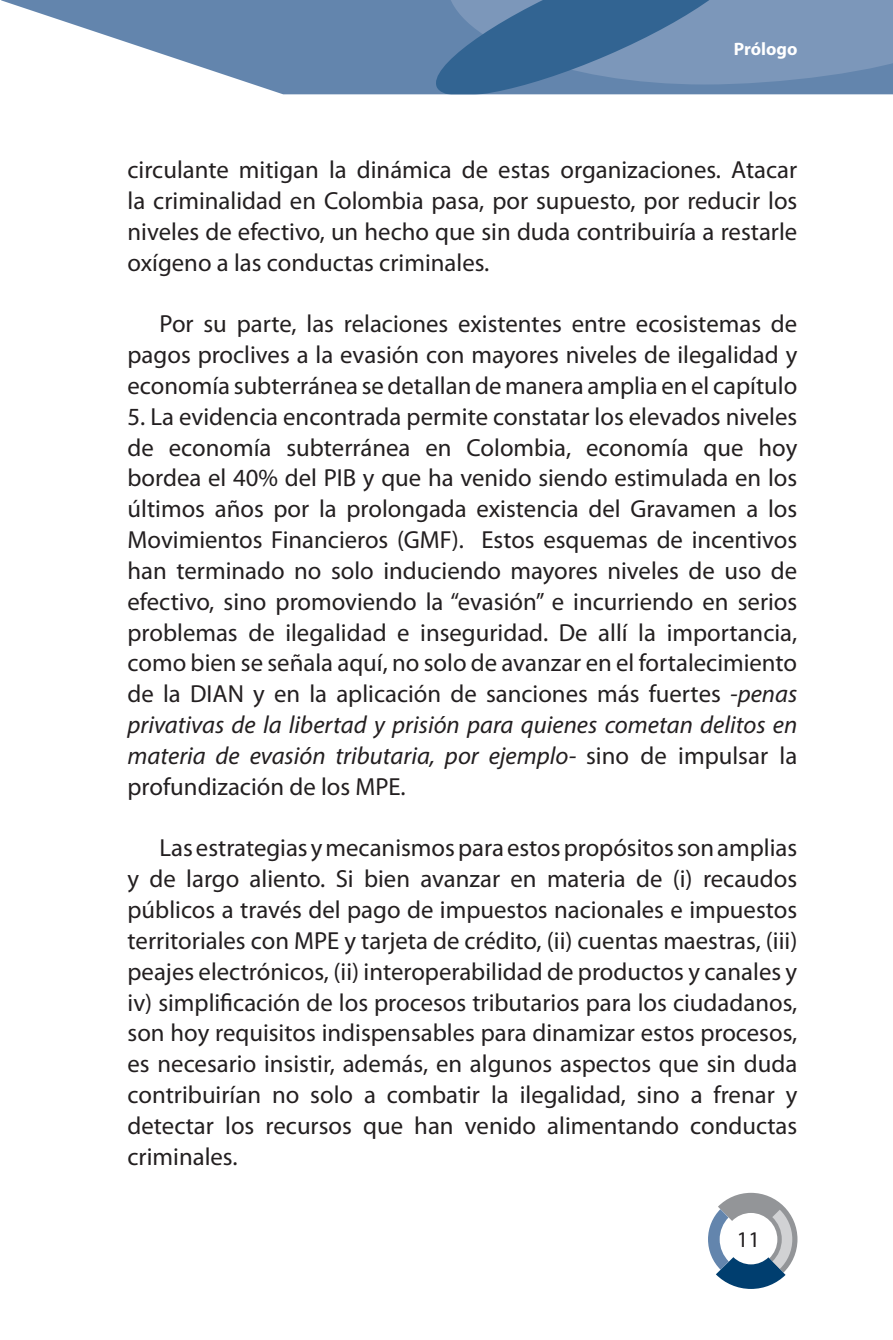
<style>
.page{position:relative;width:893px;height:1340px;background:#fff}
.page>*{position:absolute;margin:0;border:0;box-sizing:border-box;transform-origin:0 0}
.t1{font:24.75px/30.8px "Myriad Pro";color:#231f20;text-align:justify}
.t2{font:22.5px "Myriad Pro";color:#231f20}
.t3{font:700 18px "Myriad Pro";color:#fff}
.s1{font-style:italic}
</style>
<div class="page">
<svg style="left:708px;top:1192px;width:89px;height:96px"></svg>
<svg style="left:1px;top:0;width:427px;height:94px;fill:#6385ad"></svg>
<svg style="left:428px;top:0;width:465px;height:94px;background:#5f83aa"></svg>
<p class="t3" style="left:734px;top:37px;width:65px">Prólogo</p>
<p class="t1" style="left:128px;top:154px;width:671px">circulante mitigan la dinámica de estas organizaciones. Atacar la criminalidad en Colombia pasa, por supuesto, por reducir los niveles de efectivo, un hecho que sin duda contribuiría a restarle oxígeno a las conductas criminales.</p>
<p class="t1" style="left:128px;top:308px;width:671px;text-indent:32px">Por su parte, las relaciones existentes entre ecosistemas de pagos proclives a la evasión con mayores niveles de ilegalidad y economía subterránea se detallan de manera amplia en el capítulo</p>
<p class="t1" style="left:128px;top:400px;width:671px">5. La evidencia encontrada permite constatar los elevados niveles de economía subterránea en Colombia, economía que hoy bordea el 40% del PIB y que ha venido siendo estimulada en los últimos años por la prolongada existencia del Gravamen a los Movimientos Financieros (GMF). Estos esquemas de incentivos han terminado no solo induciendo mayores niveles de uso de efectivo, sino promoviendo la “evasión” e incurriendo en serios problemas de ilegalidad e inseguridad. De allí la importancia, como bien se señala aquí, no solo de avanzar en el fortalecimiento de la DIAN y en la aplicación de sanciones más fuertes <span class="s1">-penas privativas de la libertad y prisión para quienes cometan delitos en materia de evasión tributaria, por ejemplo-</span> sino de impulsar la profundización de los MPE.</p>
<p class="t1" style="left:128px;top:832px;width:671px;text-indent:32px">Las estrategias y mecanismos para estos propósitos son amplias y de largo aliento. Si bien avanzar en materia de (i) recaudos públicos a través del pago de impuestos nacionales e impuestos territoriales con MPE y tarjeta de crédito, (ii) cuentas maestras, (iii) peajes electrónicos, (ii) interoperabilidad de productos y canales y iv) simplificación de los procesos tributarios para los ciudadanos, son hoy requisitos indispensables para dinamizar estos procesos, es necesario insistir, además, en algunos aspectos que sin duda contribuirían no solo a combatir la ilegalidad, sino a frenar y detectar los recursos que han venido alimentando conductas criminales.</p>
<p class="t2" style="left:737px;top:1225px;width:25px">11</p>
</div>
